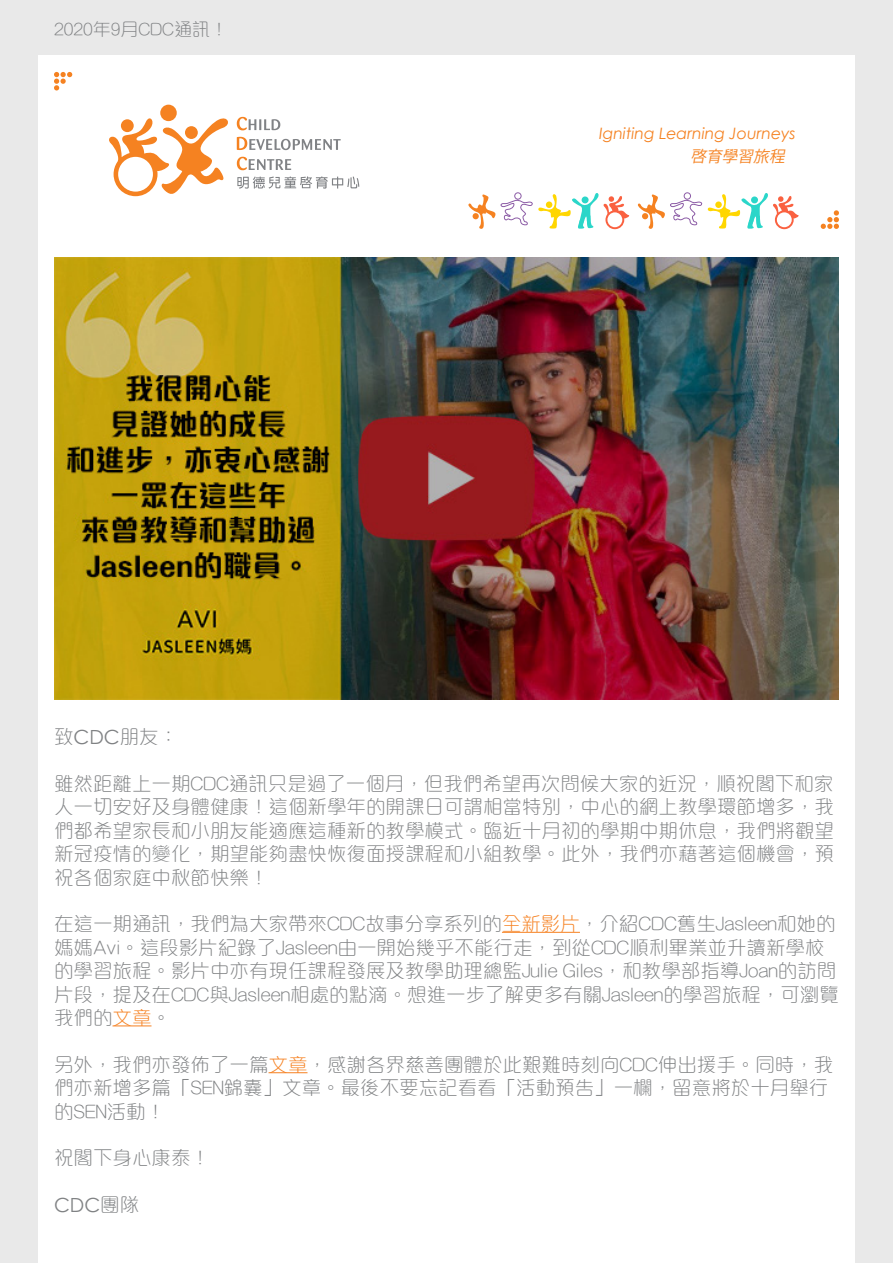
<style>
.page{position:relative;width:893px;height:1263px;background:#fff}
.page>*{position:absolute;margin:0;border:0;box-sizing:border-box;transform-origin:0 0}
.t1{font:300 19.5px/23.4px "M Elle HK";color:#808284}
.t2{font:19.5px "Century Gothic";color:#808284}
.t3{font:300 18px "M Elle HK";color:#808284}
.t4{font:italic 15.75px "Century Gothic";color:#f58221}
.t5{font:italic 15.75px "Koz Go Pr 6 N";color:#f58221}
.s1{font-family:"Century Gothic";font-weight:400}
.s2{color:#f68121}
.s3{font-family:"M Elle HK";font-weight:300}
</style>
<div class="page">
<svg style="left:109px;top:105px;width:250px;height:91px"></svg>
<svg style="left:54px;top:72px;width:18px;height:18px"></svg>
<svg style="left:821px;top:210px;width:18px;height:19px"></svg>
<svg style="left:468px;top:192px;width:161px;height:38px"></svg>
<svg style="left:638px;top:192px;width:161px;height:38px"></svg>
<hr style="left:502px;top:932px;width:78px;height:1px;background:#f68121">
<hr style="left:112px;top:1025px;width:40px;height:1px;background:#f68121">
<hr style="left:268px;top:1072px;width:40px;height:1px;background:#f68121">
<div style="left:0;top:0;width:38px;height:1263px;background:#e9e9e9"></div>
<div style="left:855px;top:0;width:38px;height:1263px;background:#e9e9e9"></div>
<div style="left:0;top:0;width:893px;height:54px;background:#e9e9e9"></div>
<img style="left:54px;top:258px;width:785px;height:441px">
<p class="t3" style="left:54px;top:16px;width:176px">2020年9月CDC通訊！</p>
<p class="t4" style="left:599px;top:124px;width:198px">Igniting Learning Journeys</p>
<p class="t5" style="left:690px;top:147px;width:101px">啓育學習旅程</p>
<p class="t1" style="left:54px;top:723px;width:126px">致<span class="s1">CDC</span>朋友：</p>
<p class="t1" style="left:54px;top:770px;width:781px;text-align:justify">雖然距離上一期CDC通訊只是過了一個月，但我們希望再次問候大家的近況，順祝閣下和家人一切安好及身體健康！這個新學年的開課日可謂相當特別，中心的網上教學環節增多，我們都希望家長和小朋友能適應這種新的教學模式。臨近十月初的學期中期休息，我們將觀望新冠疫情的變化，期望能夠盡快恢復面授課程和小組教學。此外，我們亦藉著這個機會，預祝各個家庭中秋節快樂！</p>
<p class="t1" style="left:54px;top:911px;width:786px">在這一期通訊，我們為大家帶來CDC故事分享系列的<span class="s2">全新影片</span>，介紹CDC舊生Jasleen和她的媽媽Avi。這段影片紀錄了Jasleen由一開始幾乎不能行走，到從CDC順利畢業並升讀新學校的學習旅程。影片中亦有現任課程發展及教學助理總監Julie Giles，和教學部指導Joan的訪問片段，提及在CDC與Jasleen相處的點滴。想進一步了解更多有關Jasleen的學習旅程，可瀏覽我們的<span class="s2">文章</span>。</p>
<p class="t1" style="left:54px;top:1051px;width:781px">另外，我們亦發佈了一篇<span class="s2">文章</span>，感謝各界慈善團體於此艱難時刻向CDC伸出援手。同時，我們亦新增多篇「SEN錦囊」文章。最後不要忘記看看「活動預告」一欄，留意將於十月舉行的SEN活動！</p>
<p class="t1" style="left:54px;top:1145px;width:157px">祝閣下身心康泰！</p>
<p class="t2" style="left:54px;top:1193px;width:87px">CDC<span class="s3">團隊</span></p>
</div>
